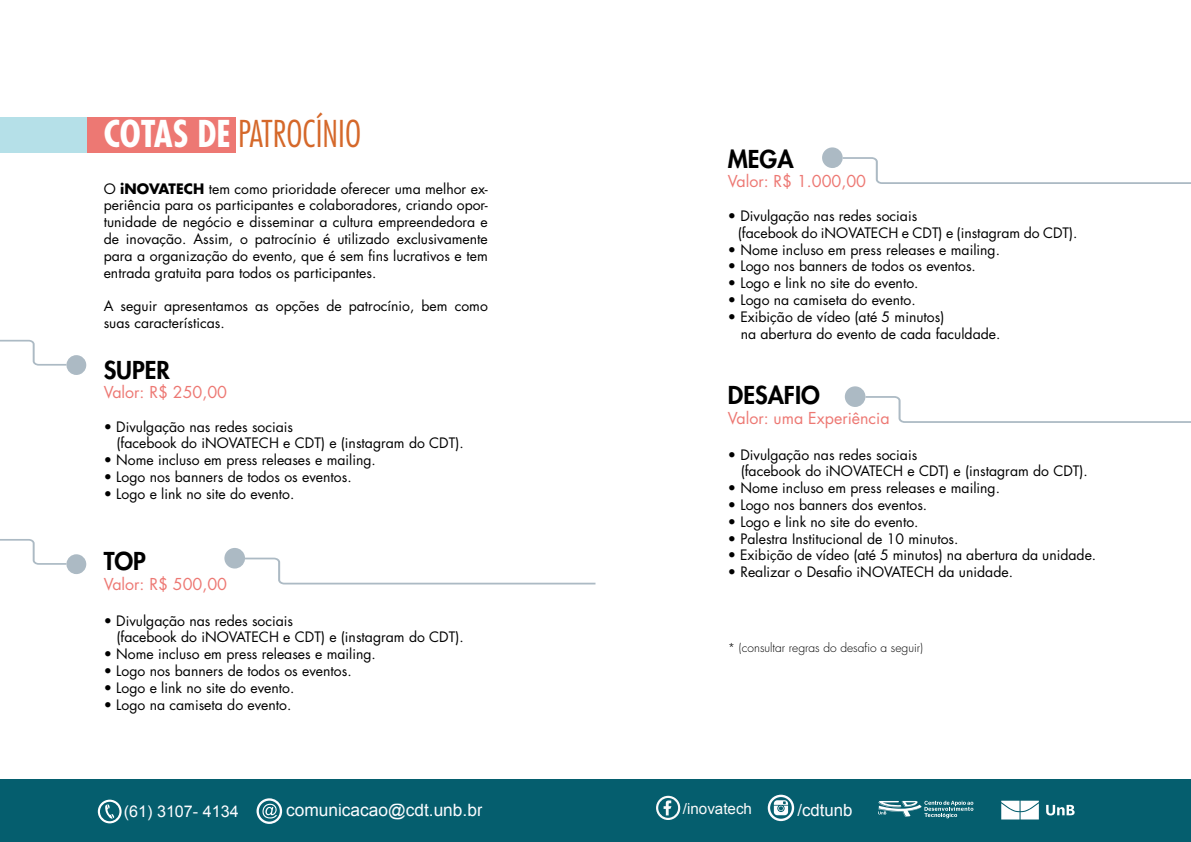
<style>
.page{position:relative;width:1191px;height:842px;background:#fff}
.page>*{position:absolute;margin:0;border:0;box-sizing:border-box;transform-origin:0 0}
.t1{font:300 condensed 36px "Futura Std";color:#d5682a}
.t2{font:800 24px "Futura Std";color:#000}
.t3{font:17.4px "Arial";color:#fcfcff}
.t4{font:16.8px "Arial";color:#fcfcff}
.t5{font:16.2px "Arial";color:#fcfcff}
.t6{font:16px "Futura Std";color:#ed7873}
.t7{font:15.2px "Arial";color:#fafafa}
.t8{font:14px/16.8px "Futura Std";color:#000}
.t9{font:300 12px "Futura Std";color:#000}
.s1{font-weight:700;color:#fff}
.s2{font-weight:700}
</style>
<div class="page">
<div style="left:0;top:780px;width:1191px;height:62px;background:#055e6e"></div>
<svg style="left:98px;top:800px;width:24px;height:23px"></svg>
<svg style="left:256px;top:798px;width:26px;height:26px"></svg>
<svg style="left:656px;top:796px;width:24px;height:24px"></svg>
<svg style="left:767px;top:795px;width:27px;height:26px"></svg>
<svg style="left:1001px;top:801px;width:37px;height:18px"></svg>
<svg style="left:1046px;top:805px;width:28px;height:10px"></svg>
<svg style="left:878px;top:801px;width:95px;height:17px"></svg>
<div style="left:0;top:118px;width:236px;height:35px;background:#ed7873"></div>
<div style="left:0;top:118px;width:86px;height:35px;background:#b5e0e8"></div>
<svg style="left:829px;top:147px;width:362px;height:37px"></svg>
<svg style="left:1096px;top:421px;width:95px;height:2px"></svg>
<svg style="left:224px;top:548px;width:371px;height:36px"></svg>
<div style="left:728px;top:148px;width:349px;height:237px;background:#fff"></div>
<svg style="left:0;top:340px;width:86px;height:35px"></svg>
<svg style="left:0;top:539px;width:86px;height:35px"></svg>
<h1 class="t1" style="left:104px;top:113px;width:259px"><span class="s1">COTAS DE</span> PATROCÍNIO</h1>
<p class="t8" style="left:104px;top:180px;width:386px;text-align:justify">O <span class="s2">iNOVATECH</span> tem como prioridade oferecer uma melhor ex&shy;periência para os participantes e colaboradores, criando opor&shy;tunidade de negócio e disseminar a cultura empreendedora e de inovação. Assim, o patrocínio é utilizado exclusivamente para a organização do evento, que é sem fins lucrativos e tem entrada gratuita para todos os participantes.</p>
<p class="t8" style="left:104px;top:298px;width:386px">A seguir apresentamos as opções de patrocínio, bem como suas características.</p>
<h2 class="t2" style="left:104px;top:355px;width:68px">SUPER</h2>
<p class="t6" style="left:104px;top:382px;width:125px">Valor: R$ 250,00</p>
<p class="t8" style="left:117px;top:418px;width:348px;text-indent:-13px">• Divulgação nas redes sociais<br>(facebook do iNOVATECH e CDT) e (instagram do CDT).</p>
<p class="t8" style="left:104px;top:452px;width:274px">• Nome incluso em press releases e mailing.</p>
<p class="t8" style="left:104px;top:469px;width:249px">• Logo nos banners de todos os eventos.</p>
<p class="t8" style="left:104px;top:485px;width:192px">• Logo e link no site do evento.</p>
<h2 class="t2" style="left:104px;top:546px;width:44px">TOP</h2>
<p class="t6" style="left:104px;top:573px;width:125px">Valor: R$ 500,00</p>
<p class="t8" style="left:117px;top:612px;width:348px;text-indent:-13px">• Divulgação nas redes sociais<br>(facebook do iNOVATECH e CDT) e (instagram do CDT).</p>
<p class="t8" style="left:104px;top:646px;width:274px">• Nome incluso em press releases e mailing.</p>
<p class="t8" style="left:104px;top:663px;width:249px">• Logo nos banners de todos os eventos.</p>
<p class="t8" style="left:104px;top:679px;width:192px">• Logo e link no site do evento.</p>
<p class="t8" style="left:104px;top:696px;width:189px">• Logo na camiseta do evento.</p>
<h2 class="t2" style="left:728px;top:144px;width:67px">MEGA</h2>
<p class="t6" style="left:728px;top:171px;width:140px">Valor: R$ 1.000,00</p>
<p class="t8" style="left:738px;top:208px;width:341px;text-indent:-10px">• Divulgação nas redes sociais<br>(facebook do iNOVATECH e CDT) e (instagram do CDT).</p>
<p class="t8" style="left:728px;top:241px;width:274px">• Nome incluso em press releases e mailing.</p>
<p class="t8" style="left:728px;top:258px;width:249px">• Logo nos banners de todos os eventos.</p>
<p class="t8" style="left:728px;top:275px;width:192px">• Logo e link no site do evento.</p>
<p class="t8" style="left:728px;top:292px;width:189px">• Logo na camiseta do evento.</p>
<p class="t8" style="left:740px;top:308px;width:261px;text-indent:-13px">• Exibição de vídeo (até 5 minutos)<br>na abertura do evento de cada faculdade.</p>
<h2 class="t2" style="left:728px;top:380px;width:94px">DESAFIO</h2>
<p class="t6" style="left:728px;top:407px;width:163px">Valor: uma Experiência</p>
<p class="t8" style="left:740px;top:446px;width:348px;text-indent:-13px">• Divulgação nas redes sociais<br>(facebook do iNOVATECH e CDT) e (instagram do CDT).</p>
<p class="t8" style="left:728px;top:480px;width:274px">• Nome incluso em press releases e mailing.</p>
<p class="t8" style="left:728px;top:497px;width:201px">• Logo nos banners dos eventos.</p>
<p class="t8" style="left:728px;top:513px;width:192px">• Logo e link no site do evento.</p>
<p class="t8" style="left:728px;top:530px;width:232px">• Palestra Institucional de 10 minutos.</p>
<p class="t8" style="left:728px;top:547px;width:370px">• Exibição de vídeo (até 5 minutos) na abertura da unidade.</p>
<p class="t8" style="left:728px;top:564px;width:287px">• Realizar o Desafio iNOVATECH da unidade.</p>
<p class="t9" style="left:728px;top:640px;width:197px">* (consultar regras do desafio a seguir)</p>
<p class="t5" style="left:124px;top:800px;width:117px">(61) 3107- 4134</p>
<p class="t3" style="left:286px;top:798px;width:198px">comunicacao@cdt.unb.br</p>
<p class="t7" style="left:683px;top:798px;width:71px">/inovatech</p>
<p class="t4" style="left:797px;top:799px;width:57px">/cdtunb</p>
</div>
